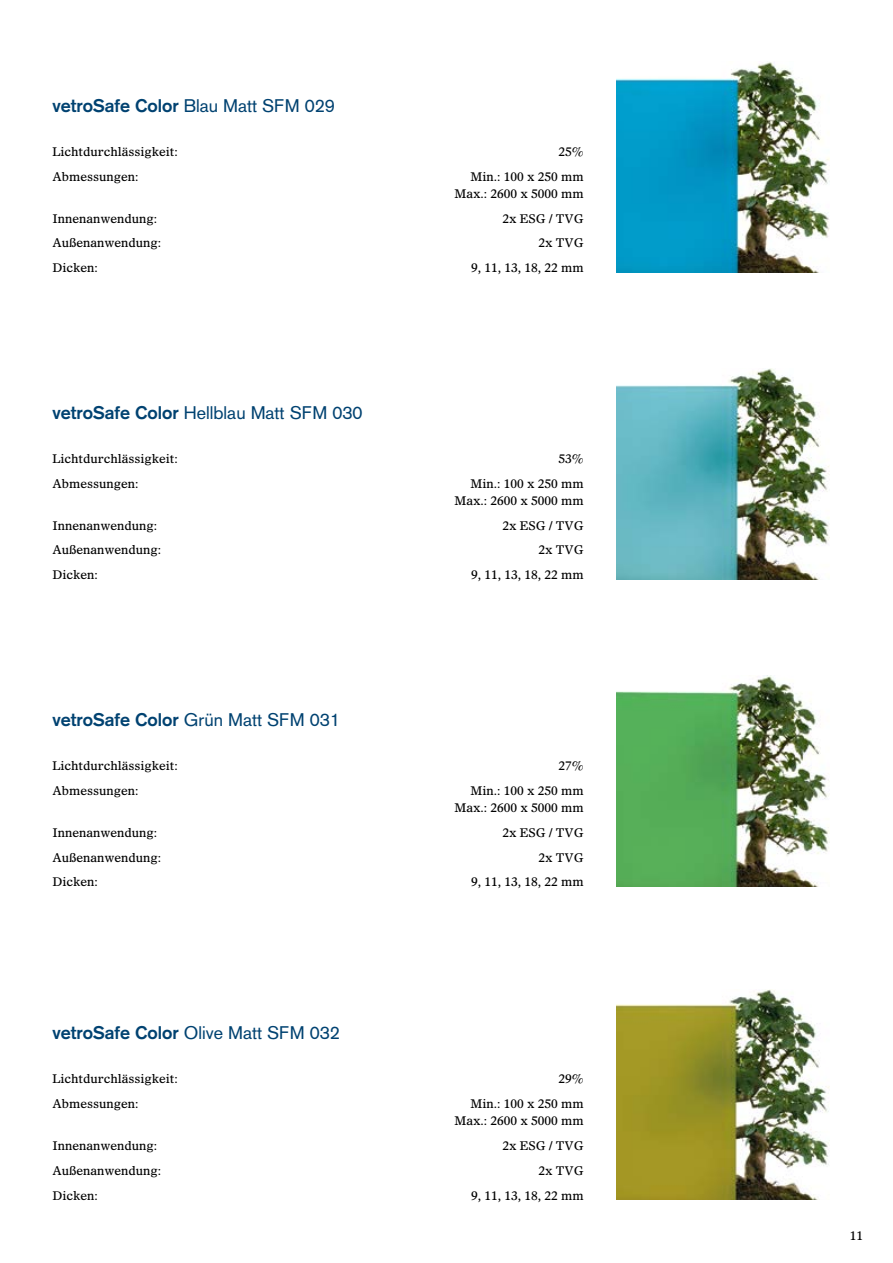
<style>
.page{position:relative;width:893px;height:1263px;background:#fff}
.page>*{position:absolute;margin:0;border:0;box-sizing:border-box;transform-origin:0 0}
.t1{font:18px "Basic Commercial LT Std";color:#004271}
.t2{font:700 18px "Basic Commercial LT Std";color:#004271}
.t3{font:12px/17.2px "Olympian LT Std";color:#000;text-align:right}
.s1{font-weight:400}
.s2{font-weight:700}
</style>
<div class="page">
<img style="left:617px;top:62px;width:212px;height:210px">
<img style="left:617px;top:369px;width:212px;height:210px">
<img style="left:617px;top:676px;width:212px;height:210px">
<img style="left:617px;top:989px;width:212px;height:210px">
<h1 class="t2" style="left:52px;top:95px;width:284px">vetroSafe Color <span class="s1">Blau Matt SFM 029</span></h1>
<p class="t3" style="left:52px;top:143px;width:127px">Lichtdurchlässigkeit:</p>
<p class="t3" style="left:559px;top:143px;width:27px">25%</p>
<p class="t3" style="left:52px;top:167px;width:88px">Abmessungen:</p>
<p class="t3" style="left:455px;top:167px;width:131px">Min.: 100 x 250 mm<br>Max.: 2600 x 5000 mm</p>
<p class="t3" style="left:52px;top:209px;width:106px">Innenanwendung:</p>
<p class="t3" style="left:503px;top:209px;width:83px">2x ESG / TVG</p>
<p class="t3" style="left:52px;top:234px;width:110px">Außenanwendung:</p>
<p class="t3" style="left:539px;top:234px;width:47px">2x TVG</p>
<p class="t3" style="left:52px;top:259px;width:47px">Dicken:</p>
<p class="t3" style="left:471px;top:259px;width:114px">9, 11, 13, 18, 22 mm</p>
<h1 class="t1" style="left:52px;top:402px;width:311px"><span class="s2">vetroSafe Color</span> Hellblau Matt SFM 030</h1>
<p class="t3" style="left:52px;top:450px;width:127px">Lichtdurchlässigkeit:</p>
<p class="t3" style="left:559px;top:450px;width:27px">53%</p>
<p class="t3" style="left:52px;top:474px;width:88px">Abmessungen:</p>
<p class="t3" style="left:455px;top:474px;width:131px">Min.: 100 x 250 mm<br>Max.: 2600 x 5000 mm</p>
<p class="t3" style="left:52px;top:516px;width:106px">Innenanwendung:</p>
<p class="t3" style="left:503px;top:516px;width:83px">2x ESG / TVG</p>
<p class="t3" style="left:52px;top:541px;width:110px">Außenanwendung:</p>
<p class="t3" style="left:539px;top:541px;width:47px">2x TVG</p>
<p class="t3" style="left:52px;top:566px;width:47px">Dicken:</p>
<p class="t3" style="left:471px;top:566px;width:114px">9, 11, 13, 18, 22 mm</p>
<h1 class="t2" style="left:52px;top:709px;width:289px">vetroSafe Color <span class="s1">Grün Matt SFM 031</span></h1>
<p class="t3" style="left:52px;top:757px;width:127px">Lichtdurchlässigkeit:</p>
<p class="t3" style="left:559px;top:757px;width:27px">27%</p>
<p class="t3" style="left:52px;top:782px;width:88px">Abmessungen:</p>
<p class="t3" style="left:455px;top:782px;width:131px">Min.: 100 x 250 mm<br>Max.: 2600 x 5000 mm</p>
<p class="t3" style="left:52px;top:824px;width:106px">Innenanwendung:</p>
<p class="t3" style="left:503px;top:824px;width:83px">2x ESG / TVG</p>
<p class="t3" style="left:52px;top:848px;width:110px">Außenanwendung:</p>
<p class="t3" style="left:539px;top:848px;width:47px">2x TVG</p>
<p class="t3" style="left:52px;top:873px;width:47px">Dicken:</p>
<p class="t3" style="left:471px;top:873px;width:114px">9, 11, 13, 18, 22 mm</p>
<h1 class="t1" style="left:52px;top:1022px;width:289px"><span class="s2">vetroSafe Color</span> Olive Matt SFM 032</h1>
<p class="t3" style="left:52px;top:1070px;width:127px">Lichtdurchlässigkeit:</p>
<p class="t3" style="left:559px;top:1070px;width:27px">29%</p>
<p class="t3" style="left:52px;top:1095px;width:88px">Abmessungen:</p>
<p class="t3" style="left:455px;top:1095px;width:131px">Min.: 100 x 250 mm<br>Max.: 2600 x 5000 mm</p>
<p class="t3" style="left:52px;top:1137px;width:106px">Innenanwendung:</p>
<p class="t3" style="left:503px;top:1137px;width:83px">2x ESG / TVG</p>
<p class="t3" style="left:52px;top:1161px;width:110px">Außenanwendung:</p>
<p class="t3" style="left:539px;top:1161px;width:47px">2x TVG</p>
<p class="t3" style="left:52px;top:1186px;width:47px">Dicken:</p>
<p class="t3" style="left:471px;top:1186px;width:114px">9, 11, 13, 18, 22 mm</p>
<p class="t3" style="left:850px;top:1226px;width:15px">11</p>
</div>
